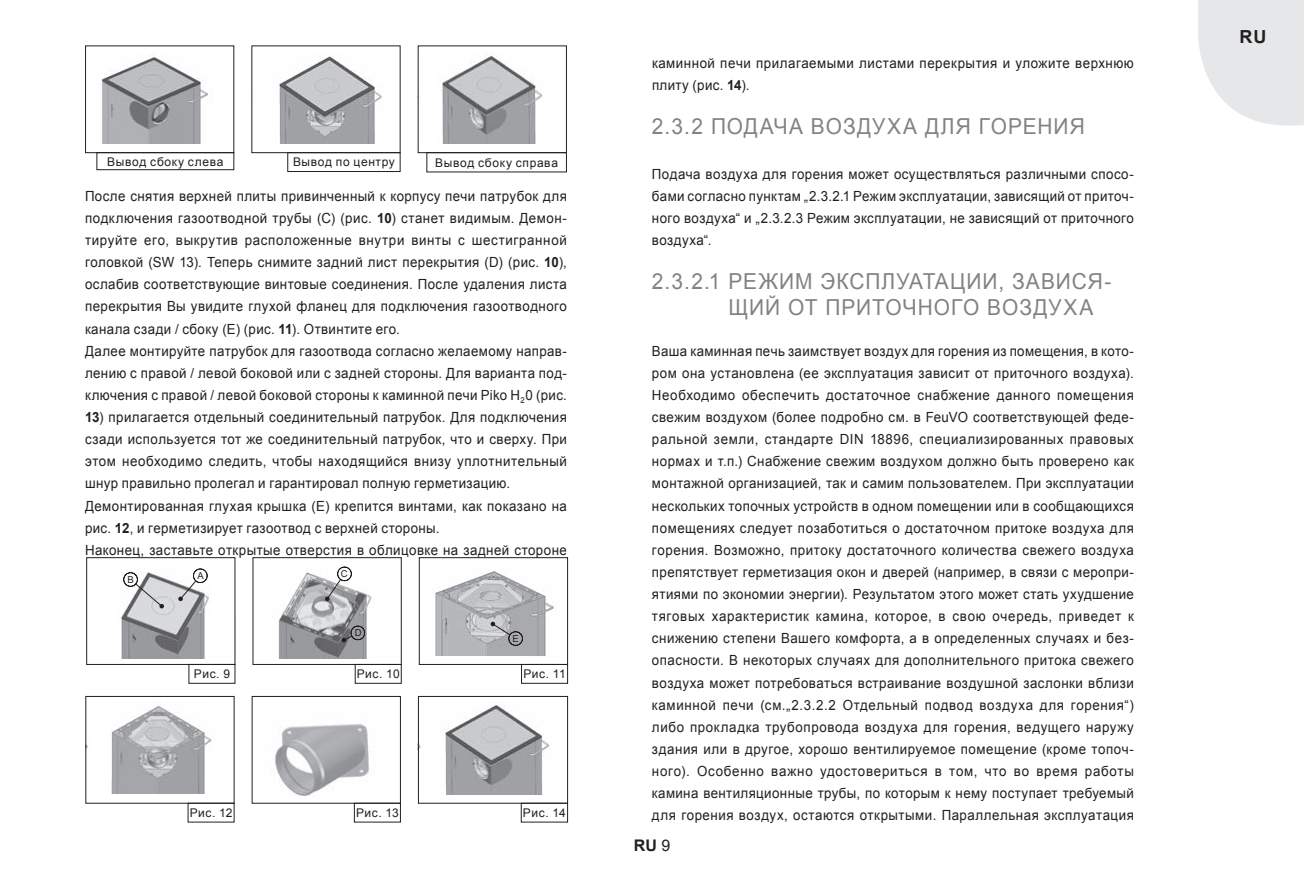
<style>
.page{position:relative;width:1304px;height:885px;background:#fff}
.page>*{position:absolute;margin:0;border:0;box-sizing:border-box;transform-origin:0 0}
.t1{font:22px/26px "Arial";letter-spacing:.045em;color:#808285;scale:.95 1}
.t2{font:700 18px "Arial";color:#231f20}
.t3{font:700 16px "Arial";color:#231f20}
.t4{font:14px/22.2px "Arial";letter-spacing:.03em;color:#231f20;scale:.95 1}
.t5{font:12px "Arial";letter-spacing:.055em;color:#231f20}
.t6{font:9.6px "Arial";color:#231f20}
.t7{font:9.2px "Arial";color:#231f20}
.s1{font-weight:700}
.s2{font-weight:400}
</style>
<div class="page">
<svg style="left:1198px;top:0;width:106px;height:125px;background:#e9e9eb"></svg>
<div style="left:96px;top:152px;width:138px;height:18px;border:1px solid #231f20"></div>
<img style="left:100px;top:57px;width:108px;height:87px">
<div style="left:85px;top:45px;width:149px;height:108px;border:1px solid #231f20"></div>
<div style="left:287px;top:152px;width:114px;height:20px;border:1px solid #231f20"></div>
<img style="left:279px;top:54px;width:103px;height:89px">
<img style="left:442px;top:53px;width:100px;height:90px">
<div style="left:418px;top:45px;width:149px;height:108px;border:1px solid #231f20"></div>
<img style="left:121px;top:573px;width:88px;height:85px">
<svg style="left:178px;top:568px;width:29px;height:33px"></svg>
<svg style="left:124px;top:572px;width:40px;height:36px"></svg>
<div style="left:86px;top:557px;width:149px;height:108px;border:1px solid #231f20"></div>
<div style="left:188px;top:664px;width:47px;height:19px;border:1px solid #231f20"></div>
<img style="left:278px;top:572px;width:94px;height:86px">
<svg style="left:325px;top:566px;width:27px;height:35px"></svg>
<svg style="left:342px;top:625px;width:23px;height:17px"></svg>
<div style="left:252px;top:557px;width:150px;height:108px;border:1px solid #231f20"></div>
<div style="left:355px;top:664px;width:47px;height:19px;border:1px solid #231f20"></div>
<img style="left:433px;top:571px;width:122px;height:84px">
<svg style="left:491px;top:621px;width:32px;height:24px"></svg>
<div style="left:419px;top:557px;width:149px;height:108px;border:1px solid #231f20"></div>
<div style="left:521px;top:664px;width:47px;height:19px;border:1px solid #231f20"></div>
<img style="left:111px;top:705px;width:101px;height:88px">
<div style="left:85px;top:695px;width:150px;height:108px;border:1px solid #231f20"></div>
<div style="left:188px;top:802px;width:47px;height:20px;border:1px solid #231f20"></div>
<img style="left:275px;top:724px;width:94px;height:72px">
<div style="left:252px;top:695px;width:149px;height:108px;border:1px solid #231f20"></div>
<div style="left:354px;top:802px;width:47px;height:20px;border:1px solid #231f20"></div>
<img style="left:442px;top:705px;width:108px;height:89px">
<div style="left:418px;top:695px;width:150px;height:108px;border:1px solid #231f20"></div>
<div style="left:521px;top:802px;width:47px;height:20px;border:1px solid #231f20"></div>
<p class="t5" style="left:107px;top:153px;width:118px">Вывод сбоку слева</p>
<p class="t5" style="left:293px;top:154px;width:103px">Вывод по центру</p>
<p class="t5" style="left:435px;top:155px;width:124px">Вывод сбоку справа</p>
<p class="t4" style="left:85px;top:185px;width:509px">После снятия верхней плиты привинченный к корпусу печи патрубок для подключения газоотводной трубы (C) (рис. <span class="s1">10</span>) станет видимым. Демон&shy;тируйте его, выкрутив расположенные внутри винты с шестигранной головкой (SW 13). Теперь снимите задний лист перекрытия (D) (рис. <span class="s1">10</span>), ослабив соответствующие винтовые соединения. После удаления листа перекрытия Вы увидите глухой фланец для подключения газоотводного канала сзади / сбоку (E) (рис. <span class="s1">11</span>). Отвинтите его.<br>Далее монтируйте патрубок для газоотвода согласно желаемому направ&shy;лению с правой / левой боковой или с задней стороны. Для варианта под&shy;ключения с правой / левой боковой стороны к каминной печи Piko H<sub>2</sub>0 (рис.</p>
<p class="t4" style="left:85px;top:406px;width:509px"><span class="s1">13</span>) прилагается отдельный соединительный патрубок. Для подключения сзади используется тот же соединительный патрубок, что и сверху. При этом необходимо следить, чтобы находящийся внизу уплотнительный шнур правильно пролегал и гарантировал полную герметизацию.<br>Демонтированная глухая крышка (E) крепится винтами, как показано на рис. <span class="s1">12</span>, и герметизирует газоотвод с верхней стороны.<br>Наконец, заставьте открытые отверстия в облицовке на задней стороне</p>
<p class="t7" style="left:275px;top:231px;width:8px">D</p>
<p class="t7" style="left:315px;top:231px;width:8px">D</p>
<p class="t7" style="left:396px;top:239px;width:8px">E</p>
<p class="t7" style="left:435px;top:239px;width:8px">E</p>
<p class="t7" style="left:471px;top:239px;width:8px">E</p>
<p class="t6" style="left:127px;top:573px;width:8px">B</p>
<p class="t6" style="left:197px;top:570px;width:15px">AB</p>
<p class="t5" style="left:194px;top:666px;width:38px">Рис. 9</p>
<p class="t6" style="left:341px;top:567px;width:8px">C</p>
<p class="t6" style="left:355px;top:626px;width:8px">D</p>
<p class="t5" style="left:357px;top:666px;width:44px">Рис. 10</p>
<p class="t6" style="left:513px;top:632px;width:8px">E</p>
<p class="t5" style="left:523px;top:666px;width:44px">Рис. 11</p>
<p class="t5" style="left:190px;top:804px;width:44px">Рис. 12</p>
<p class="t5" style="left:356px;top:804px;width:44px">Рис. 13</p>
<p class="t5" style="left:523px;top:804px;width:44px">Рис. 14</p>
<p class="t4" style="left:652px;top:52px;width:509px">каминной печи прилагаемыми листами перекрытия и уложите верхнюю плиту (рис. <span class="s1">14</span>).</p>
<h1 class="t1" style="left:652px;top:114px;width:457px">2.3.2 ПОДАЧА ВОЗДУХА ДЛЯ ГОРЕНИЯ</h1>
<p class="t4" style="left:652px;top:163px;width:509px;text-align:justify">Подача воздуха для горения может осуществляться различными спосо&shy;бами согласно пунктам „2.3.2.1 Режим эксплуатации, зависящий от приточ&shy;ного воздуха“ и „2.3.2.3 Режим эксплуатации, не зависящий от приточного воздуха“.</p>
<h1 class="t1" style="left:728px;top:269px;width:404px;text-indent:-76px">2.3.2.1 РЕЖИМ ЭКСПЛУАТАЦИИ, ЗАВИСЯ-<br>ЩИЙ ОТ ПРИТОЧНОГО ВОЗДУХА</h1>
<p class="t4" style="left:652px;top:340px;width:509px;text-align:justify">Ваша каминная печь заимствует воздух для горения из помещения, в кото&shy;ром она установлена (ее эксплуатация зависит от приточного воздуха).<br>Необходимо обеспечить достаточное снабжение данного помещения свежим воздухом (более подробно см. в FeuVO соответствующей феде&shy;ральной земли, стандарте DIN 18896, специализированных правовых нормах и т.п.) Снабжение свежим воздухом должно быть проверено как монтажной организацией, так и самим пользователем. При эксплуатации нескольких топочных устройств в одном помещении или в сообщающихся помещениях следует позаботиться о достаточном притоке воздуха для горения. Возможно, притоку достаточного количества свежего воздуха препятствует герметизация окон и дверей (например, в связи с меропри&shy;ятиями по экономии энергии). Результатом этого может стать ухудшение тяговых характеристик камина, которое, в свою очередь, приведет к снижению степени Вашего комфорта, а в определенных случаях и без&shy;опасности. В некоторых случаях для дополнительного притока свежего воздуха может потребоваться встраивание воздушной заслонки вблизи каминной печи (см.„2.3.2.2 Отдельный подвод воздуха для горения“) либо прокладка трубопровода воздуха для горения, ведущего наружу здания или в другое, хорошо вентилируемое помещение (кроме топоч&shy;ного). Особенно важно удостовериться в том, что во время работы камина вентиляционные трубы, по которым к нему поступает требуемый для горения воздух, остаются открытыми. Параллельная эксплуатация</p>
<p class="t3" style="left:634px;top:834px;width:38px">RU <span class="s2">9</span></p>
<p class="t2" style="left:1239px;top:24px;width:28px">RU</p>
</div>
